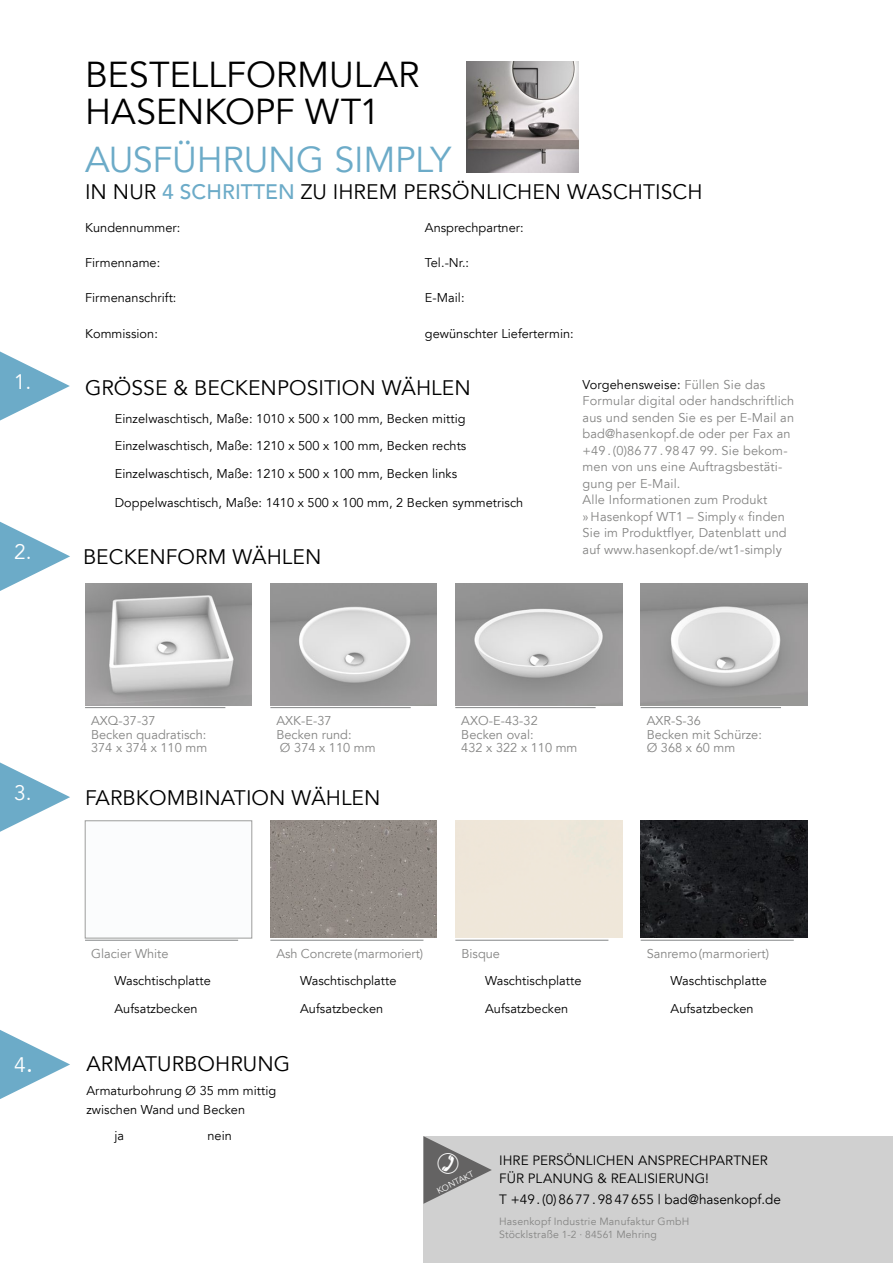
<style>
.page{position:relative;width:893px;height:1263px;background:#fff}
.page>*{position:absolute;margin:0;border:0;box-sizing:border-box;transform-origin:0 0}
.t1{font:36px/37.5px "Avenir LT";letter-spacing:-.005em;color:#000}
.t2{font:36px "Avenir LT";letter-spacing:-.01em;color:#6cabc8}
.t3{font:21px "Avenir LT";letter-spacing:.005em;color:#000}
.t4{font:21px "Avenir LT";color:#fff}
.t5{font:13.5px/17.2px "Avenir LT";letter-spacing:.005em;color:#000}
.t6{font:12.75px/16.5px "Avenir LT";letter-spacing:.015em;color:#858584}
.t7{font:12.75px/27px "Avenir LT";letter-spacing:.005em;color:#000}
.t8{font:12.75px "Avenir LT";letter-spacing:-.005em;color:#858584}
.t9{font:10.5px/13.5px "Avenir LT";letter-spacing:.02em;color:#858584}
.t10{font:8.7px "Avenir LT";color:#fff}
.s1{font-weight:500;color:#6cabc8}
.s2{color:#000}
.s3{color:#fff}
.s4{font-size:27px;color:#fff}
.s5{font-size:10.2px}
</style>
<div class="page">
<svg style="left:0;top:351px;width:70px;height:69px"></svg>
<svg style="left:0;top:1030px;width:70px;height:69px"></svg>
<svg style="left:0;top:522px;width:70px;height:69px"></svg>
<img style="left:85px;top:583px;width:167px;height:123px">
<img style="left:270px;top:583px;width:167px;height:123px">
<img style="left:455px;top:583px;width:167px;height:123px">
<img style="left:641px;top:583px;width:167px;height:123px">
<hr style="left:85px;top:707px;width:140px;height:1px;background:#828586">
<hr style="left:270px;top:707px;width:141px;height:1px;background:#828586">
<hr style="left:455px;top:707px;width:141px;height:1px;background:#828586">
<hr style="left:641px;top:707px;width:140px;height:1px;background:#828586">
<svg style="left:0;top:762px;width:70px;height:70px"></svg>
<hr style="left:85px;top:940px;width:153px;height:1px;background:#828586">
<hr style="left:270px;top:940px;width:153px;height:1px;background:#828586">
<hr style="left:455px;top:940px;width:153px;height:1px;background:#828586">
<hr style="left:641px;top:940px;width:153px;height:1px;background:#828586">
<img style="left:270px;top:821px;width:167px;height:117px">
<img style="left:641px;top:821px;width:167px;height:117px">
<div style="left:85px;top:821px;width:167px;height:117px;border:1px solid #9d9d9c"></div>
<img style="left:467px;top:61px;width:111px;height:112px">
<div style="left:423px;top:1136px;width:470px;height:127px;background:#d0d0d0"></div>
<svg style="left:423px;top:1136px;width:69px;height:68px"></svg>
<h1 class="t1" style="left:85px;top:57px;width:336px">BESTELLFORMULAR<br>HASENKOPF WT1</h1>
<h1 class="t2" style="left:85px;top:139px;width:367px">AUSFÜHRUNG SIMPLY</h1>
<h2 class="t3" style="left:85px;top:180px;width:619px">IN NUR <span class="s1">4 SCHRITTEN</span> ZU IHREM PERSÖNLICHEN WASCHTISCH</h2>
<p class="t7" style="left:85px;top:215px;width:97px">Kundennummer:</p>
<p class="t7" style="left:85px;top:250px;width:77px">Firmenname:</p>
<p class="t7" style="left:85px;top:285px;width:93px">Firmenanschrift:</p>
<p class="t7" style="left:85px;top:320px;width:74px">Kommission:</p>
<p class="t7" style="left:425px;top:215px;width:100px">Ansprechpartner:</p>
<p class="t7" style="left:425px;top:250px;width:46px">Tel.-Nr.:</p>
<p class="t7" style="left:425px;top:285px;width:41px">E-Mail:</p>
<p class="t7" style="left:425px;top:320px;width:150px">gewünschter Liefertermin:</p>
<h2 class="t4" style="left:14px;top:370px;width:19px">1.</h2>
<h2 class="t3" style="left:85px;top:376px;width:387px">GRÖSSE &amp; BECKENPOSITION WÄHLEN</h2>
<p class="t7" style="left:115px;top:405px;width:353px">Einzelwaschtisch, Maße: 1010 x 500 x 100 mm, Becken mittig<br>Einzelwaschtisch, Maße: 1210 x 500 x 100 mm, Becken rechts</p>
<p class="t7" style="left:115px;top:461px;width:344px">Einzelwaschtisch, Maße: 1210 x 500 x 100 mm, Becken links</p>
<p class="t7" style="left:115px;top:489px;width:410px">Doppelwaschtisch, Maße: 1410 x 500 x 100 mm, 2 Becken symmetrisch</p>
<h2 class="t4" style="left:14px;top:540px;width:19px">2.</h2>
<h2 class="t3" style="left:83px;top:545px;width:240px">BECKENFORM WÄHLEN</h2>
<p class="t6" style="left:583px;top:376px;width:213px"><span class="s2">Vorgehensweise:</span> Füllen Sie das<br>Formular digital oder handschriftlich aus und senden Sie es per E-Mail an bad@hasenkopf.de oder per Fax an +49 . (0)86 77 . 98 47 99. Sie bekom&shy;men von uns eine Auftragsbestäti&shy;gung per E-Mail.<br>Alle Informationen zum Produkt<br>» Hasenkopf WT1 – Simply « finden<br>Sie im Produktflyer, Datenblatt und auf www.hasenkopf.de/wt1-simply</p>
<p class="t6" style="left:91px;top:714px;width:118px;line-height:13.5px">AXQ-37-37<br>Becken quadratisch:<br>374 x 374 x 110 mm</p>
<p class="t6" style="left:276px;top:714px;width:101px;line-height:13.5px">AXK-E-37<br>Becken rund:<br>Ø 374 x 110 mm</p>
<p class="t6" style="left:461px;top:714px;width:118px;line-height:13.5px">AXO-E-43-32<br>Becken oval:<br>432 x 322 x 110 mm</p>
<p class="t6" style="left:647px;top:714px;width:117px;line-height:13.5px">AXR-S-36<br>Becken mit Schürze:<br>Ø 368 x 60 mm</p>
<h2 class="t4" style="left:14px;top:781px;width:19px">3.</h2>
<h2 class="t3" style="left:85px;top:785px;width:297px">FARBKOMBINATION WÄHLEN</h2>
<p class="t6" style="left:91px;top:945px;width:79px">Glacier White</p>
<p class="t8" style="left:276px;top:946px;width:148px">Ash Concrete(marmoriert)</p>
<p class="t6" style="left:461px;top:945px;width:40px">Bisque</p>
<p class="t6" style="left:647px;top:945px;width:124px">Sanremo(marmoriert)</p>
<p class="t7" style="left:114px;top:967px;width:98px">Waschtischplatte</p>
<p class="t7" style="left:300px;top:967px;width:98px">Waschtischplatte</p>
<p class="t7" style="left:485px;top:967px;width:98px">Waschtischplatte</p>
<p class="t7" style="left:671px;top:967px;width:98px">Waschtischplatte</p>
<p class="t7" style="left:114px;top:995px;width:85px">Aufsatzbecken</p>
<p class="t7" style="left:300px;top:995px;width:85px">Aufsatzbecken</p>
<p class="t7" style="left:485px;top:995px;width:85px">Aufsatzbecken</p>
<p class="t7" style="left:671px;top:995px;width:85px">Aufsatzbecken</p>
<h2 class="t3" style="left:14px;top:1051px;width:277px"><span class="s3">4</span><span class="s4">.</span> ARMATURBOHRUNG</h2>
<p class="t7" style="left:86px;top:1081px;width:191px;line-height:19.5px">Armaturbohrung Ø 35 mm mittig zwischen Wand und Becken</p>
<p class="t7" style="left:114px;top:1123px;width:11px">ja</p>
<p class="t7" style="left:207px;top:1123px;width:26px">nein</p>
<p class="t10" style="left:435px;top:1187px;width:42px;rotate:-27deg">KONTAKT</p>
<p class="t5" style="left:499px;top:1152px;width:270px">IHRE PERSÖNLICHEN ANSPRECHPARTNER<br>FÜR PLANUNG &amp; REALISIERUNG!</p>
<p class="t5" style="left:499px;top:1191px;width:283px">T +49.(0)8677.9847655 | bad@hasenkopf.de</p>
<p class="t9" style="left:499px;top:1214px;width:192px">Hasenkopf Industrie Manufaktur GmbH<br>Stöcklstraße <span class="s5">1-2 · 84561</span> Mehring</p>
</div>
